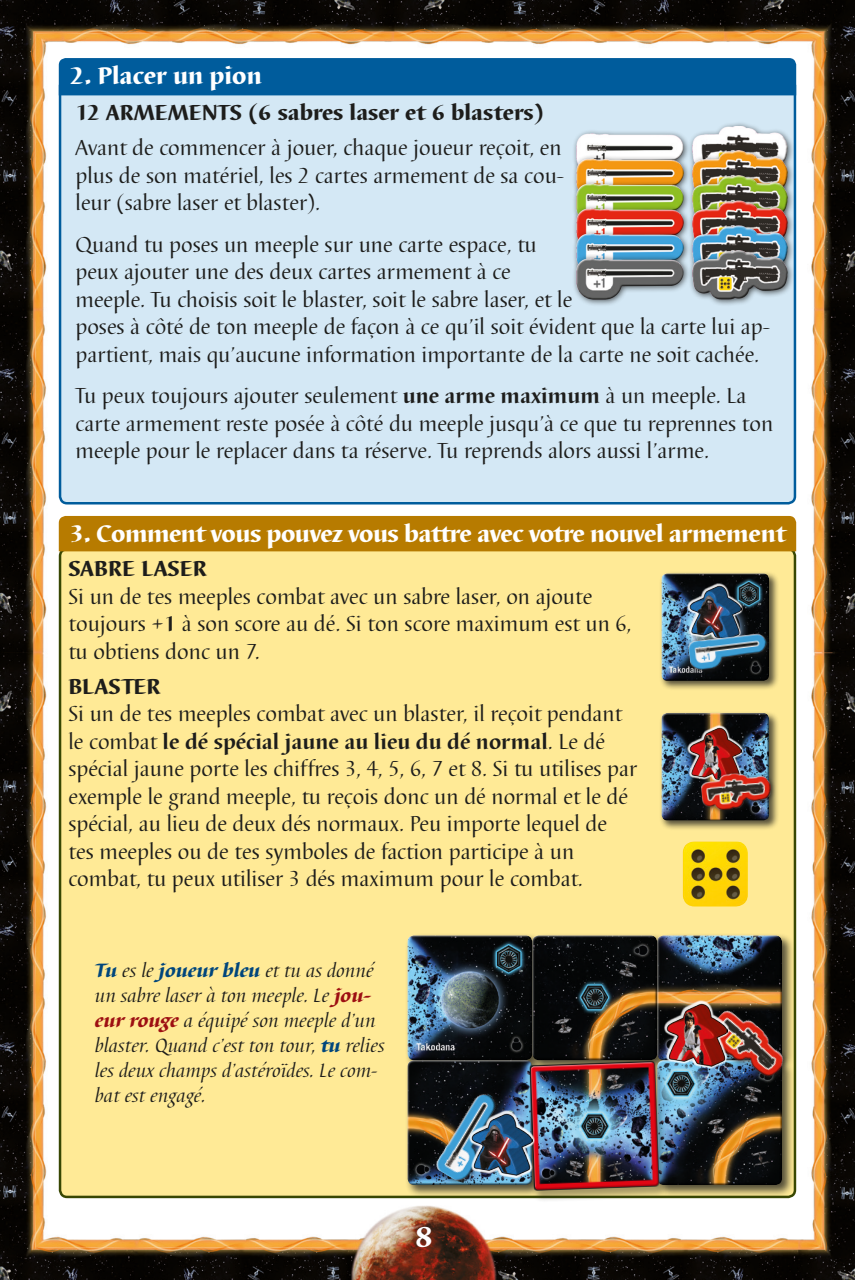
<style>
.page{position:relative;width:855px;height:1280px;background:#fff}
.page>*{position:absolute;margin:0;border:0;box-sizing:border-box;transform-origin:0 0}
.t1{font:800 30px "Barbedor T";color:#fff}
.Boxtitel{font:800 25px "Barbedor T";letter-spacing:-.02em;color:#fff}
.Boxtitel-2{font:800 25px "Barbedor T";color:#fff}
._02_Carc_Erw_Body{font:22.5px/27.5px "Barbedor T";color:#1d1d1b}
.Kapitelüberschrift{font:800 22.5px "Barbedor T";color:#1d1d1b}
._02_Carc_Erw_Body-2{font:700 22px "Barbedor T";color:#1d1d1b}
._04_Carc_Erw_Beispie{font:italic 20px/25px "Barbedor T";color:#1d1d1b}
.s1{font-weight:700;font-size:22px}
.s2{font-weight:400;font-size:22.5px}
.s3{font-family:"Barbedor T Heav Ital";font-style:normal;color:#00467c}
.s4{font-family:"Barbedor T Heav Ital";font-style:normal;color:#9d0f12}
</style>
<div class="page">
<img style="left:0;top:0;width:855px;height:1280px">
<div style="left:58px;top:84px;width:739px;height:422px;background:#d4e8f5"></div>
<div style="left:60px;top:549px;width:735px;height:648px;background:#ffea96;border-radius:7px"></div>
<div style="left:659px;top:711px;width:120px;height:120px;background:#1d1d1b;opacity:.75"></div>
<div style="left:660px;top:713px;width:110px;height:109px;background:#1d1d1b;opacity:.75"></div>
<div style="left:686px;top:724px;width:57px;height:59px;background:#fff;opacity:.9"></div>
<img style="left:689px;top:727px;width:52px;height:54px">
<div style="left:698px;top:770px;width:78px;height:45px;background:#1d1d1b;opacity:.75"></div>
<img style="left:699px;top:768px;width:73px;height:46px">
<div style="left:659px;top:571px;width:120px;height:120px;background:#1d1d1b;opacity:.75"></div>
<div style="left:660px;top:574px;width:110px;height:108px;background:#1d1d1b;opacity:.75"></div>
<div style="left:686px;top:583px;width:57px;height:58px;background:#fff;opacity:.9"></div>
<img style="left:689px;top:585px;width:52px;height:46px">
<div style="left:685px;top:631px;width:86px;height:44px;background:#1d1d1b;opacity:.75"></div>
<img style="left:686px;top:632px;width:83px;height:39px">
<img style="left:682px;top:841px;width:65px;height:65px">
<div style="left:405px;top:933px;width:139px;height:139px;background:#f7e291"></div>
<div style="left:407px;top:935px;width:125px;height:125px;background:#1d1d1b;opacity:.75"></div>
<div style="left:405px;top:1057px;width:139px;height:140px;background:#1d1d1b;opacity:.75"></div>
<div style="left:407px;top:1060px;width:125px;height:125px;background:#1d1d1b;opacity:.75"></div>
<div style="left:529px;top:933px;width:140px;height:139px;background:#1d1d1b;opacity:.75"></div>
<div style="left:532px;top:935px;width:125px;height:125px;background:#1d1d1b;opacity:.75"></div>
<div style="left:654px;top:933px;width:139px;height:139px;background:#1d1d1b;opacity:.75"></div>
<div style="left:657px;top:935px;width:125px;height:125px;background:#1d1d1b;opacity:.75"></div>
<div style="left:654px;top:1057px;width:139px;height:140px;background:#1d1d1b;opacity:.75"></div>
<div style="left:657px;top:1060px;width:125px;height:125px;background:#1d1d1b;opacity:.75"></div>
<img style="left:432px;top:1087px;width:79px;height:100px">
<img style="left:701px;top:1000px;width:93px;height:90px">
<div style="left:527px;top:1061px;width:142px;height:142px;background:#1d1d1b;opacity:.4"></div>
<img style="left:529px;top:1061px;width:131px;height:130px">
<div style="left:468px;top:1110px;width:66px;height:68px;background:#fff;opacity:.9"></div>
<img style="left:471px;top:1113px;width:61px;height:63px">
<div style="left:663px;top:1000px;width:66px;height:68px;background:#fff;opacity:.9"></div>
<img style="left:666px;top:1003px;width:61px;height:63px">
<div style="left:59px;top:58px;width:737px;height:37px;background:#005c9c"></div>
<div style="left:59px;top:516px;width:737px;height:35px;background:#b77b00"></div>
<div style="left:571px;top:129px;width:119px;height:52px;background:#1d1d1b;opacity:.75"></div>
<div style="left:575px;top:131px;width:110px;height:45px;background:#cde0ed"></div>
<div style="left:575px;top:132px;width:109px;height:33px;background:#fff;opacity:.85"></div>
<div style="left:575px;top:139px;width:110px;height:37px;background:#1d1d1b;opacity:.75"></div>
<div style="left:571px;top:154px;width:119px;height:52px;background:#1d1d1b;opacity:.75"></div>
<div style="left:575px;top:156px;width:110px;height:45px;background:#1d1d1b;opacity:.75"></div>
<div style="left:575px;top:157px;width:109px;height:33px;background:#fff;opacity:.85"></div>
<div style="left:575px;top:164px;width:110px;height:37px;background:#1d1d1b;opacity:.75"></div>
<div style="left:571px;top:179px;width:119px;height:52px;background:#1d1d1b;opacity:.75"></div>
<div style="left:575px;top:181px;width:110px;height:45px;background:#1d1d1b;opacity:.75"></div>
<div style="left:575px;top:182px;width:109px;height:33px;background:#fff;opacity:.85"></div>
<div style="left:575px;top:189px;width:110px;height:37px;background:#1d1d1b;opacity:.75"></div>
<div style="left:687px;top:121px;width:107px;height:61px;background:#1d1d1b;opacity:.75"></div>
<div style="left:692px;top:125px;width:95px;height:38px;background:#fff;opacity:.85"></div>
<div style="left:692px;top:132px;width:95px;height:43px;background:#1d1d1b;opacity:.75"></div>
<div style="left:687px;top:146px;width:107px;height:61px;background:#1d1d1b;opacity:.75"></div>
<div style="left:692px;top:150px;width:95px;height:37px;background:#fff;opacity:.85"></div>
<div style="left:692px;top:157px;width:95px;height:43px;background:#1d1d1b;opacity:.75"></div>
<div style="left:571px;top:204px;width:119px;height:52px;background:#1d1d1b;opacity:.75"></div>
<div style="left:575px;top:206px;width:110px;height:45px;background:#1d1d1b;opacity:.75"></div>
<div style="left:575px;top:207px;width:109px;height:32px;background:#fff;opacity:.85"></div>
<div style="left:575px;top:214px;width:110px;height:37px;background:#1d1d1b;opacity:.75"></div>
<div style="left:571px;top:229px;width:119px;height:52px;background:#1d1d1b;opacity:.75"></div>
<div style="left:575px;top:231px;width:110px;height:45px;background:#1d1d1b;opacity:.75"></div>
<div style="left:575px;top:232px;width:109px;height:33px;background:#fff;opacity:.85"></div>
<div style="left:575px;top:239px;width:110px;height:37px;background:#1d1d1b;opacity:.75"></div>
<div style="left:571px;top:254px;width:119px;height:52px;background:#1d1d1b;opacity:.75"></div>
<div style="left:575px;top:256px;width:110px;height:45px;background:#1d1d1b;opacity:.75"></div>
<div style="left:575px;top:257px;width:109px;height:33px;background:#fff;opacity:.85"></div>
<div style="left:575px;top:264px;width:109px;height:37px;background:#1d1d1b;opacity:.75"></div>
<div style="left:687px;top:171px;width:107px;height:61px;background:#1d1d1b;opacity:.75"></div>
<div style="left:692px;top:175px;width:95px;height:43px;background:#fff;opacity:.85"></div>
<div style="left:692px;top:182px;width:95px;height:43px;background:#1d1d1b;opacity:.75"></div>
<div style="left:687px;top:196px;width:107px;height:61px;background:#1d1d1b;opacity:.75"></div>
<div style="left:692px;top:200px;width:95px;height:38px;background:#fff;opacity:.85"></div>
<div style="left:692px;top:207px;width:95px;height:43px;background:#1d1d1b;opacity:.75"></div>
<div style="left:687px;top:221px;width:107px;height:61px;background:#1d1d1b;opacity:.75"></div>
<div style="left:692px;top:225px;width:95px;height:38px;background:#fff;opacity:.85"></div>
<div style="left:692px;top:232px;width:95px;height:43px;background:#1d1d1b;opacity:.75"></div>
<div style="left:687px;top:246px;width:107px;height:61px;background:#1d1d1b;opacity:.75"></div>
<div style="left:692px;top:250px;width:95px;height:37px;background:#fff;opacity:.85"></div>
<div style="left:692px;top:257px;width:95px;height:43px;background:#1d1d1b;opacity:.75"></div>
<svg style="left:0;top:0;width:4px;height:4px"></svg>
<svg style="left:0;top:1276px;width:4px;height:4px"></svg>
<svg style="left:851px;top:0;width:4px;height:4px"></svg>
<svg style="left:851px;top:1276px;width:4px;height:4px"></svg>
<p class="Boxtitel-2" style="left:69px;top:61px;width:194px">2. Placer un pion</p>
<p class="Kapitelüberschrift" style="left:75px;top:100px;width:469px">12 ARMEMENTS (6 sabres laser et 6 blasters)</p>
<p class="_02_Carc_Erw_Body" style="left:75px;top:135px;width:490px;text-align:justify">Avant de commencer à jouer, chaque joueur reçoit, en plus de son matériel, les 2 cartes armement de sa cou&shy;leur (sabre laser et blaster).</p>
<p class="_02_Carc_Erw_Body" style="left:75px;top:231px;width:695px">Quand tu poses un meeple sur une carte espace, tu<br>peux ajouter une des deux cartes armement à ce<br>meeple. Tu choisis soit le blaster, soit le sabre laser, et le<br>poses à côté de ton meeple de façon à ce qu’il soit évident que la carte lui ap&shy;partient, mais qu’aucune information importante de la carte ne soit cachée.</p>
<p class="_02_Carc_Erw_Body" style="left:75px;top:383px;width:699px">Tu peux toujours ajouter seulement <span class="s1">une arme maximum</span> à un meeple. La carte armement reste posée à côté du meeple jusqu’à ce que tu reprennes ton meeple pour le replacer dans ta réserve. Tu reprends alors aussi l’arme.</p>
<p class="Boxtitel" style="left:69px;top:519px;width:717px">3. Comment vous pouvez vous battre avec votre nouvel armement</p>
<p class="Kapitelüberschrift" style="left:68px;top:556px;width:140px">SABRE LASER</p>
<p class="_02_Carc_Erw_Body" style="left:68px;top:584px;width:564px">Si un de tes meeples combat avec un sabre laser, on ajoute toujours <span class="s1">+1</span> à son score au dé. Si ton score maximum est un 6, tu obtiens donc un 7.</p>
<p class="Kapitelüberschrift" style="left:68px;top:673px;width:94px">BLASTER</p>
<p class="_02_Carc_Erw_Body" style="left:68px;top:701px;width:555px">Si un de tes meeples combat avec un blaster, il reçoit pendant</p>
<p class="_02_Carc_Erw_Body-2" style="left:68px;top:729px;width:538px"><span class="s2">le combat</span> le dé spécial jaune au lieu du dé normal<span class="s2">. Le dé</span></p>
<p class="_02_Carc_Erw_Body" style="left:68px;top:756px;width:570px">spécial jaune porte les chiffres 3, 4, 5, 6, 7 et 8. Si tu utilises par exemple le grand meeple, tu reçois donc un dé normal et le dé spécial, au lieu de deux dés normaux. Peu importe lequel de tes meeples ou de tes symboles de faction participe à un combat, tu peux utiliser 3 dés maximum pour le combat.</p>
<p class="_04_Carc_Erw_Beispie" style="left:95px;top:958px;width:291px"><span class="s3">Tu</span> es le <span class="s3">joueur bleu</span> et tu as donné un sabre laser à ton meeple. Le <span class="s4">jou&shy;eur rouge</span> a équipé son meeple d’un blaster. Quand c’est ton tour, <span class="s3">tu</span> relies les deux champs d’astéroïdes. Le com&shy;bat est engagé.</p>
<h1 class="t1" style="left:415px;top:1219px;width:19px">8</h1>
</div>
